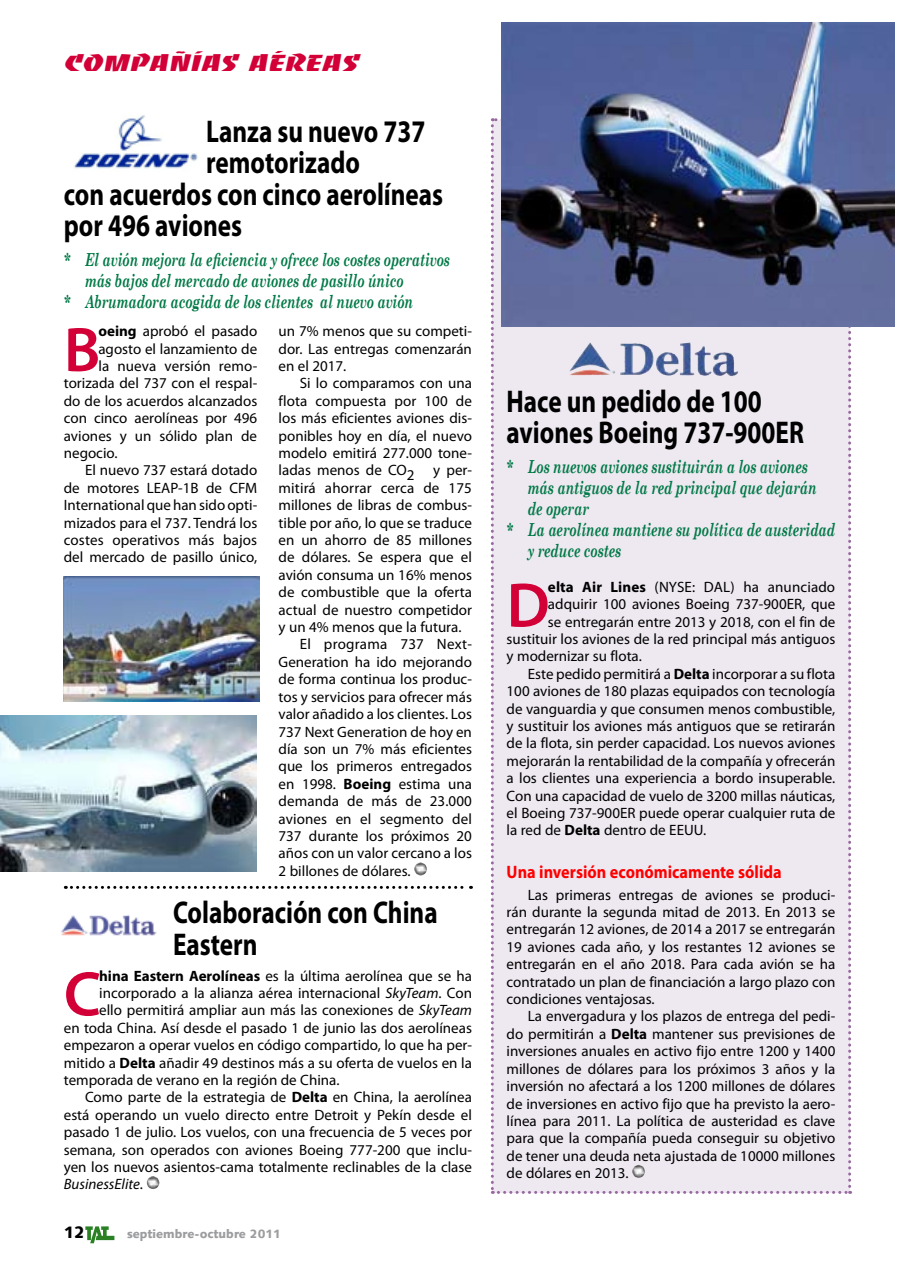
<style>
.page{position:relative;width:915px;height:1276px;background:#fff}
.page>*{position:absolute;margin:0;border:0;box-sizing:border-box;transform-origin:0 0}
.t1{font:600 63.3px "Myriad Pro";color:#d20037}
.t2{font:700 31.5px/31.5px "Myriad Pro";color:#000;scale:.8 1}
.t3{font:22.5px "Baccarat Wide";letter-spacing:-.02em;color:#d20037}
.t4{font:italic 700 18px "Century Schoolbook";letter-spacing:-.01em;color:#007946;scale:.7 1}
.t5{font:700 18px "Myriad Pro";color:#f00;scale:.9 1}
.t6{font:900 16.5px "Syntax";color:#000}
.t7{font:15px/17.4px "Myriad Pro";color:#000;text-align:justify}
.t8{font:italic 15px "Myriad Pro";color:#000}
.t9{font:900 12px "Syntax";color:#9c9d9f}
.s1{font-weight:700}
.s2{font-style:italic}
.s3{font-style:normal}
</style>
<div class="page">
<svg style="left:85px;top:1226px;width:29px;height:17px"></svg>
<div style="left:490px;top:118px;width:360px;height:1076px;background:#eee8f1"></div>
<img style="left:146px;top:1176px;width:14px;height:13px">
<img style="left:502px;top:22px;width:392px;height:305px">
<img style="left:569px;top:342px;width:125px;height:34px">
<svg style="left:65px;top:886px;width:406px;height:3px"></svg>
<img style="left:74px;top:115px;width:124px;height:54px">
<svg style="left:414px;top:862px;width:13px;height:13px"></svg>
<img style="left:0;top:715px;width:256px;height:156px">
<img style="left:64px;top:576px;width:195px;height:125px">
<img style="left:61px;top:915px;width:96px;height:21px">
<h3 class="t3" style="left:64px;top:50px;width:297px">COMPAÑÍAS AÉREAS</h3>
<h2 class="t2" style="left:206px;top:114px;width:275px">Lanza su nuevo 737</h2>
<h2 class="t2" style="left:206px;top:146px;width:194px">remotorizado</h2>
<h2 class="t2" style="left:64px;top:177px;width:475px">con acuerdos con cinco aerolíneas</h2>
<h2 class="t2" style="left:64px;top:209px;width:224px">por 496 aviones</h2>
<p class="t4" style="left:64px;top:248px;width:553px">* El avión mejora la eficiencia y ofrece los costes operativos</p>
<p class="t4" style="left:85px;top:269px;width:456px">más bajos del mercado de aviones de pasillo único</p>
<p class="t4" style="left:64px;top:290px;width:500px">* Abrumadora acogida de los clientes al nuevo avión</p>
<h1 class="t1" style="left:64px;top:309px;width:38px">B</h1>
<p class="t7" style="left:98px;top:322px;width:160px"><span class="s1">oeing</span> aprobó el pasado</p>
<p class="t7" style="left:278px;top:322px;width:195px">un 7% menos que su competi&shy;dor. Las entregas comenzarán en el 2017.</p>
<p class="t7" style="left:300px;top:374px;width:174px">Si lo comparamos con una</p>
<p class="t7" style="left:278px;top:392px;width:195px">flota compuesta por 100 de</p>
<p class="t7" style="left:278px;top:409px;width:195px">los más eficientes aviones dis-</p>
<p class="t7" style="left:278px;top:427px;width:195px">ponibles hoy en día, el nuevo</p>
<p class="t7" style="left:278px;top:444px;width:195px">modelo emitirá 277.000 tone-</p>
<p class="t7" style="left:278px;top:461px;width:195px">ladas menos de CO2 y per-</p>
<p class="t7" style="left:278px;top:479px;width:195px">mitirá ahorrar cerca de 175</p>
<p class="t7" style="left:278px;top:496px;width:195px">millones de libras de combus-</p>
<p class="t7" style="left:278px;top:514px;width:195px">tible por año, lo que se traduce</p>
<p class="t7" style="left:278px;top:531px;width:195px">en un ahorro de 85 millones</p>
<p class="t7" style="left:278px;top:548px;width:195px">de dólares. Se espera que el</p>
<p class="t7" style="left:278px;top:566px;width:195px">avión consuma un 16% menos</p>
<p class="t7" style="left:278px;top:583px;width:195px">de combustible que la oferta</p>
<p class="t7" style="left:278px;top:601px;width:195px">actual de nuestro competidor</p>
<p class="t7" style="left:278px;top:618px;width:184px">y un 4% menos que la futura.</p>
<p class="t7" style="left:300px;top:635px;width:174px">El programa 737 Next-</p>
<p class="t7" style="left:278px;top:653px;width:195px">Generation ha ido mejorando</p>
<p class="t7" style="left:278px;top:670px;width:195px">de forma continua los produc-</p>
<p class="t7" style="left:278px;top:688px;width:195px">tos y servicios para ofrecer más</p>
<p class="t7" style="left:278px;top:705px;width:195px">valor añadido a los clientes. Los</p>
<p class="t7" style="left:278px;top:722px;width:195px">737 Next Generation de hoy en</p>
<p class="t7" style="left:278px;top:740px;width:195px">día son un 7% más eficientes</p>
<p class="t7" style="left:278px;top:757px;width:195px">que los primeros entregados</p>
<p class="t7" style="left:278px;top:775px;width:195px">en 1998. <span class="s1">Boeing</span> estima una</p>
<p class="t7" style="left:278px;top:792px;width:195px">demanda de más de 23.000</p>
<p class="t7" style="left:278px;top:809px;width:195px">aviones en el segmento del</p>
<p class="t7" style="left:278px;top:827px;width:195px">737 durante los próximos 20</p>
<p class="t7" style="left:278px;top:844px;width:195px">años con un valor cercano a los</p>
<p class="t7" style="left:278px;top:862px;width:133px">2 billones de dólares.</p>
<p class="t7" style="left:98px;top:340px;width:160px">agosto el lanzamiento de</p>
<p class="t7" style="left:98px;top:357px;width:160px">la nueva versión remo-</p>
<p class="t7" style="left:64px;top:374px;width:195px">torizada del 737 con el respal-</p>
<p class="t7" style="left:64px;top:392px;width:195px">do de los acuerdos alcanzados</p>
<p class="t7" style="left:64px;top:409px;width:195px">con cinco aerolíneas por 496</p>
<p class="t7" style="left:64px;top:427px;width:195px">aviones y un sólido plan de</p>
<p class="t7" style="left:64px;top:444px;width:55px">negocio.</p>
<p class="t7" style="left:85px;top:461px;width:174px">El nuevo 737 estará dotado</p>
<p class="t7" style="left:64px;top:479px;width:195px">de motores LEAP-1B de CFM</p>
<p class="t7" style="left:64px;top:496px;width:195px">International que han sido opti-</p>
<p class="t7" style="left:64px;top:514px;width:195px">mizados para el 737. Tendrá los</p>
<p class="t7" style="left:64px;top:531px;width:195px">costes operativos más bajos</p>
<p class="t7" style="left:64px;top:548px;width:195px">del mercado de pasillo único,</p>
<h2 class="t2" style="left:173px;top:895px;width:332px">Colaboración con China<br>Eastern</h2>
<h1 class="t1" style="left:64px;top:954px;width:39px">C</h1>
<p class="t7" style="left:99px;top:966px;width:374px"><span class="s1">hina Eastern Aerolíneas</span> es la última aerolínea que se ha</p>
<p class="t7" style="left:99px;top:984px;width:374px">incorporado a la alianza aérea internacional <span class="s2">SkyTeam</span>. Con</p>
<p class="t7" style="left:99px;top:1001px;width:374px">ello permitirá ampliar aun más las conexiones de <span class="s2">SkyTeam</span></p>
<p class="t7" style="left:64px;top:1018px;width:409px">en toda China. Así desde el pasado 1 de junio las dos aerolíneas</p>
<p class="t7" style="left:64px;top:1036px;width:409px">empezaron a operar vuelos en código compartido, lo que ha per-</p>
<p class="t7" style="left:64px;top:1053px;width:409px">mitido a <span class="s1">Delta</span> añadir 49 destinos más a su oferta de vuelos en la</p>
<p class="t7" style="left:64px;top:1071px;width:277px">temporada de verano en la región de China.</p>
<p class="t7" style="left:85px;top:1088px;width:388px">Como parte de la estrategia de <span class="s1">Delta</span> en China, la aerolínea</p>
<p class="t7" style="left:64px;top:1105px;width:409px">está operando un vuelo directo entre Detroit y Pekín desde el</p>
<p class="t7" style="left:64px;top:1123px;width:409px">pasado 1 de julio. Los vuelos, con una frecuencia de 5 veces por</p>
<p class="t7" style="left:64px;top:1140px;width:409px">semana, son operados con aviones Boeing 777-200 que inclu-</p>
<p class="t7" style="left:64px;top:1158px;width:409px">yen los nuevos asientos-cama totalmente reclinables de la clase</p>
<p class="t8" style="left:64px;top:1175px;width:81px">BusinessElite<span class="s3">.</span></p>
<p class="t6" style="left:64px;top:1222px;width:22px">12</p>
<p class="t9" style="left:127px;top:1227px;width:155px">septiembre-octubre 2011</p>
<h2 class="t2" style="left:506px;top:384px;width:373px">Hace un pedido de 100 aviones Boeing 737-900ER</h2>
<p class="t4" style="left:506px;top:455px;width:431px">* Los nuevos aviones sustituirán a los aviones</p>
<p class="t4" style="left:527px;top:476px;width:414px">más antiguos de la red principal que dejarán</p>
<p class="t4" style="left:527px;top:497px;width:89px">de operar</p>
<p class="t4" style="left:506px;top:518px;width:471px">* La aerolínea mantiene su política de austeridad</p>
<p class="t4" style="left:527px;top:539px;width:135px">y reduce costes</p>
<h1 class="t1" style="left:506px;top:565px;width:45px">D</h1>
<p class="t7" style="left:547px;top:578px;width:288px"><span class="s1">elta Air Lines</span> (NYSE: DAL) ha anunciado</p>
<p class="t7" style="left:547px;top:595px;width:289px">adquirir 100 aviones Boeing 737-900ER, que</p>
<p class="t7" style="left:547px;top:612px;width:289px">se entregarán entre 2013 y 2018, con el fin de</p>
<p class="t7" style="left:506px;top:630px;width:330px">sustituir los aviones de la red principal más antiguos</p>
<p class="t7" style="left:506px;top:647px;width:137px">y modernizar su flota.</p>
<p class="t7" style="left:527px;top:665px;width:309px">Este pedido permitirá a <span class="s1">Delta</span> incorporar a su flota</p>
<p class="t7" style="left:506px;top:682px;width:330px">100 aviones de 180 plazas equipados con tecnología</p>
<p class="t7" style="left:506px;top:699px;width:330px">de vanguardia y que consumen menos combustible,</p>
<p class="t7" style="left:506px;top:717px;width:330px">y sustituir los aviones más antiguos que se retirarán</p>
<p class="t7" style="left:506px;top:734px;width:330px">de la flota, sin perder capacidad. Los nuevos aviones</p>
<p class="t7" style="left:506px;top:752px;width:330px">mejorarán la rentabilidad de la compañía y ofrecerán</p>
<p class="t7" style="left:506px;top:769px;width:330px">a los clientes una experiencia a bordo insuperable.</p>
<p class="t7" style="left:506px;top:786px;width:330px">Con una capacidad de vuelo de 3200 millas náuticas,</p>
<p class="t7" style="left:506px;top:804px;width:330px">el Boeing 737-900ER puede operar cualquier ruta de</p>
<p class="t7" style="left:506px;top:821px;width:201px">la red de <span class="s1">Delta</span> dentro de EEUU.</p>
<p class="t5" style="left:506px;top:860px;width:307px">Una inversión económicamente sólida</p>
<p class="t7" style="left:506px;top:885px;width:330px;text-indent:21px">Las primeras entregas de aviones se produci&shy;rán durante la segunda mitad de 2013. En 2013 se entregarán 12 aviones, de 2014 a 2017 se entregarán 19 aviones cada año, y los restantes 12 aviones se entregarán en el año 2018. Para cada avión se ha contratado un plan de financiación a largo plazo con condiciones ventajosas.</p>
<p class="t7" style="left:506px;top:1007px;width:330px;text-indent:21px">La envergadura y los plazos de entrega del pedi&shy;do permitirán a <span class="s1">Delta</span> mantener sus previsiones de inversiones anuales en activo fijo entre 1200 y 1400 millones de dólares para los próximos 3 años y la inversión no afectará a los 1200 millones de dólares de inversiones en activo fijo que ha previsto la aero&shy;línea para 2011. La política de austeridad es clave para que la compañía pueda conseguir su objetivo de tener una deuda neta ajustada de 10000 millones de dólares en 2013.</p>
</div>
